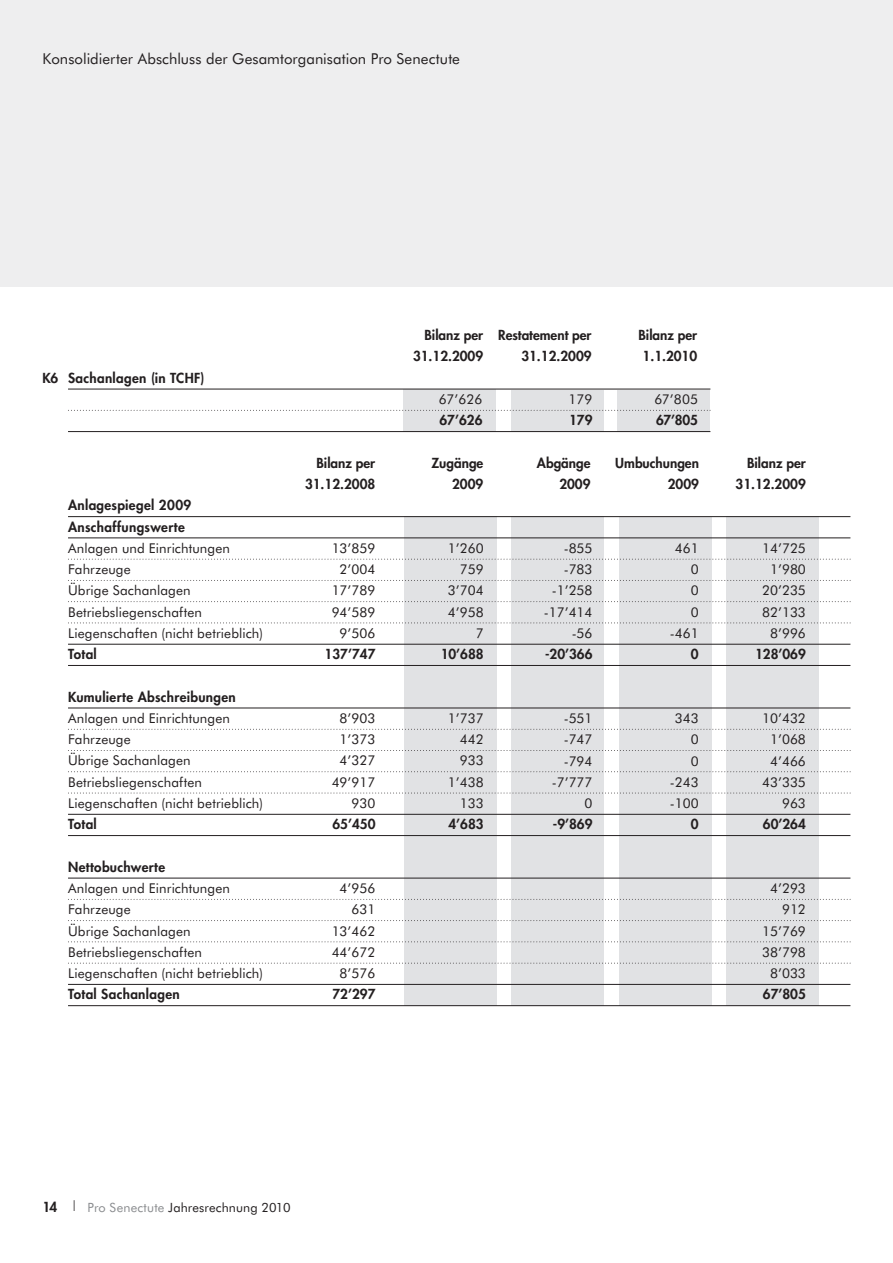
<style>
.page{position:relative;width:893px;height:1263px;background:#fff}
.page>*{position:absolute;margin:0;border:0;box-sizing:border-box;transform-origin:0 0}
.t1{font:15px "Futura Book MCC";letter-spacing:.005em;color:#231f20}
.t2{font:13.5px/21.3px "Futura Book MCC";letter-spacing:.005em;color:#231f20;text-align:right}
.t3{font:800 13.5px/21.3px "Futura";color:#231f20;text-align:right}
.t4{font:800 13.5px/21.3px "Futura";letter-spacing:.025em;color:#231f20}
.t5{font:12.75px "Futura Book MCC";letter-spacing:.01em;color:#231f20}
.s1{font-family:"Futura";font-weight:800;font-size:13.5px}
.s2{font-family:"Futura";font-weight:300;font-stretch:condensed;font-size:13.5px}
.s3{color:#8a8c8f}
</style>
<div class="page">
<div style="left:0;top:0;width:893px;height:286px;background:#eeeeef"></div>
<div style="left:404px;top:516px;width:92px;height:489px;background:#e1e2e4"></div>
<div style="left:511px;top:517px;width:93px;height:489px;background:#e1e2e4"></div>
<div style="left:619px;top:517px;width:93px;height:488px;background:#e1e2e4"></div>
<div style="left:726px;top:516px;width:93px;height:490px;background:#e1e2e4"></div>
<hr style="left:68px;top:516px;width:782px;height:1px;background:#231f20">
<hr style="left:68px;top:537px;width:782px;height:1px;background:#231f20">
<svg style="left:68px;top:559px;width:783px;height:1px"></svg>
<svg style="left:68px;top:580px;width:783px;height:1px"></svg>
<svg style="left:68px;top:601px;width:783px;height:1px"></svg>
<svg style="left:68px;top:622px;width:783px;height:1px"></svg>
<hr style="left:68px;top:644px;width:782px;height:1px;background:#231f20">
<hr style="left:68px;top:665px;width:782px;height:1px;background:#231f20">
<hr style="left:68px;top:708px;width:782px;height:1px;background:#231f20">
<svg style="left:68px;top:729px;width:783px;height:1px"></svg>
<svg style="left:68px;top:750px;width:783px;height:1px"></svg>
<svg style="left:68px;top:771px;width:783px;height:1px"></svg>
<svg style="left:68px;top:793px;width:783px;height:1px"></svg>
<hr style="left:68px;top:814px;width:782px;height:1px;background:#231f20">
<hr style="left:68px;top:835px;width:782px;height:1px;background:#231f20">
<hr style="left:68px;top:878px;width:782px;height:1px;background:#231f20">
<svg style="left:68px;top:899px;width:783px;height:1px"></svg>
<svg style="left:68px;top:920px;width:783px;height:1px"></svg>
<svg style="left:68px;top:941px;width:783px;height:1px"></svg>
<svg style="left:68px;top:963px;width:783px;height:1px"></svg>
<hr style="left:68px;top:984px;width:782px;height:1px;background:#231f20">
<hr style="left:68px;top:1005px;width:782px;height:1px;background:#231f20">
<div style="left:617px;top:390px;width:93px;height:42px;background:#e1e2e4"></div>
<div style="left:403px;top:389px;width:93px;height:43px;background:#e1e2e4"></div>
<div style="left:511px;top:390px;width:93px;height:42px;background:#e1e2e4"></div>
<hr style="left:68px;top:389px;width:642px;height:1px;background:#231f20">
<svg style="left:68px;top:410px;width:643px;height:1px"></svg>
<hr style="left:68px;top:431px;width:642px;height:1px;background:#231f20">
<p class="t1" style="left:43px;top:49px;width:419px">Konsolidierter Abschluss der Gesamtorganisation Pro Senectute</p>
<p class="t4" style="left:43px;top:367px;width:163px">K6 Sachanlagen (in TCHF)</p>
<p class="t4" style="left:68px;top:494px;width:125px">Anlagespiegel 2009<br>Anschaffungswerte</p>
<p class="t2" style="left:68px;top:537px;width:197px;text-align:left">Anlagen und Einrichtungen<br>Fahrzeuge<br>Übrige Sachanlagen<br>Betriebsliegenschaften<br>Liegenschaften (nicht betrieblich)</p>
<p class="t3" style="left:68px;top:643px;width:30px">Total</p>
<p class="t4" style="left:68px;top:686px;width:169px">Kumulierte Abschreibungen</p>
<p class="t2" style="left:68px;top:707px;width:197px;text-align:left">Anlagen und Einrichtungen<br>Fahrzeuge<br>Übrige Sachanlagen<br>Betriebsliegenschaften<br>Liegenschaften (nicht betrieblich)</p>
<p class="t3" style="left:68px;top:813px;width:30px">Total</p>
<p class="t4" style="left:68px;top:856px;width:99px">Nettobuchwerte</p>
<p class="t2" style="left:68px;top:877px;width:197px;text-align:left">Anlagen und Einrichtungen<br>Fahrzeuge<br>Übrige Sachanlagen<br>Betriebsliegenschaften<br>Liegenschaften (nicht betrieblich)</p>
<p class="t4" style="left:68px;top:983px;width:113px">Total Sachanlagen</p>
<p class="t3" style="left:305px;top:452px;width:72px">Bilanz per<br>31.12.2008</p>
<p class="t2" style="left:332px;top:537px;width:45px;text-align:center">13’859<br>2’004<br>17’789<br>94’589<br>9’506</p>
<p class="t3" style="left:325px;top:643px;width:52px">137’747</p>
<p class="t2" style="left:332px;top:707px;width:45px">8’903<br>1’373<br>4’327<br>49’917<br>930</p>
<p class="t3" style="left:332px;top:813px;width:45px">65’450</p>
<p class="t2" style="left:332px;top:877px;width:45px">4’956<br>631<br>13’462<br>44’672<br>8’576</p>
<p class="t3" style="left:332px;top:983px;width:45px">72’297</p>
<p class="t3" style="left:413px;top:324px;width:72px">Bilanz per<br>31.12.2009</p>
<p class="t2" style="left:439px;top:388px;width:45px">67’626</p>
<p class="t3" style="left:439px;top:409px;width:45px">67’626</p>
<p class="t3" style="left:498px;top:324px;width:95px">Restatement per<br>31.12.2009</p>
<p class="t3" style="left:638px;top:324px;width:60px;text-align:center">Bilanz per<br>1.1.2010</p>
<p class="t2" style="left:569px;top:388px;width:25px">179</p>
<p class="t3" style="left:569px;top:409px;width:25px">179</p>
<p class="t2" style="left:654px;top:388px;width:45px">67’805</p>
<p class="t3" style="left:656px;top:409px;width:43px">67’805</p>
<p class="t3" style="left:431px;top:452px;width:53px">Zugänge<br>2009</p>
<p class="t3" style="left:537px;top:452px;width:55px">Abgänge<br>2009</p>
<p class="t2" style="left:448px;top:537px;width:37px">1’260<br>759<br>3’704<br>4’958<br>7</p>
<p class="t3" style="left:441px;top:643px;width:45px">10’688</p>
<p class="t2" style="left:448px;top:707px;width:37px">1’737<br>442<br>933<br>1’438<br>133</p>
<p class="t3" style="left:448px;top:813px;width:37px">4’683</p>
<p class="t2" style="left:544px;top:537px;width:50px">-855 -783 -1’258 -17’414 -56</p>
<p class="t3" style="left:545px;top:643px;width:49px">-20’366</p>
<p class="t2" style="left:552px;top:707px;width:42px">-551 -747 -794 -7’777<br>0</p>
<p class="t3" style="left:553px;top:813px;width:41px">-9’869</p>
<p class="t3" style="left:615px;top:452px;width:85px">Umbuchungen<br>2009</p>
<p class="t2" style="left:670px;top:537px;width:30px">461<br>0<br>0<br>0 -461</p>
<p class="t3" style="left:691px;top:643px;width:9px">0</p>
<p class="t2" style="left:670px;top:707px;width:30px">343<br>0<br>0 -243 -100</p>
<p class="t3" style="left:691px;top:813px;width:9px">0</p>
<p class="t3" style="left:736px;top:452px;width:72px">Bilanz per<br>31.12.2009</p>
<p class="t2" style="left:762px;top:537px;width:45px;text-align:center">14’725<br>1’980<br>20’235<br>82’133<br>8’996</p>
<p class="t3" style="left:755px;top:643px;width:52px">128’069</p>
<p class="t2" style="left:762px;top:707px;width:45px">10’432<br>1’068<br>4’466<br>43’335<br>963</p>
<p class="t3" style="left:763px;top:813px;width:45px">60’264</p>
<p class="t2" style="left:762px;top:877px;width:45px">4’293<br>912<br>15’769<br>38’798<br>8’033</p>
<p class="t3" style="left:763px;top:983px;width:45px">67’805</p>
<p class="t5" style="left:42px;top:1200px;width:250px"><span class="s1">14</span> <span class="s2">|</span> <span class="s3">Pro Senectute</span> Jahresrechnung 2010</p>
</div>
